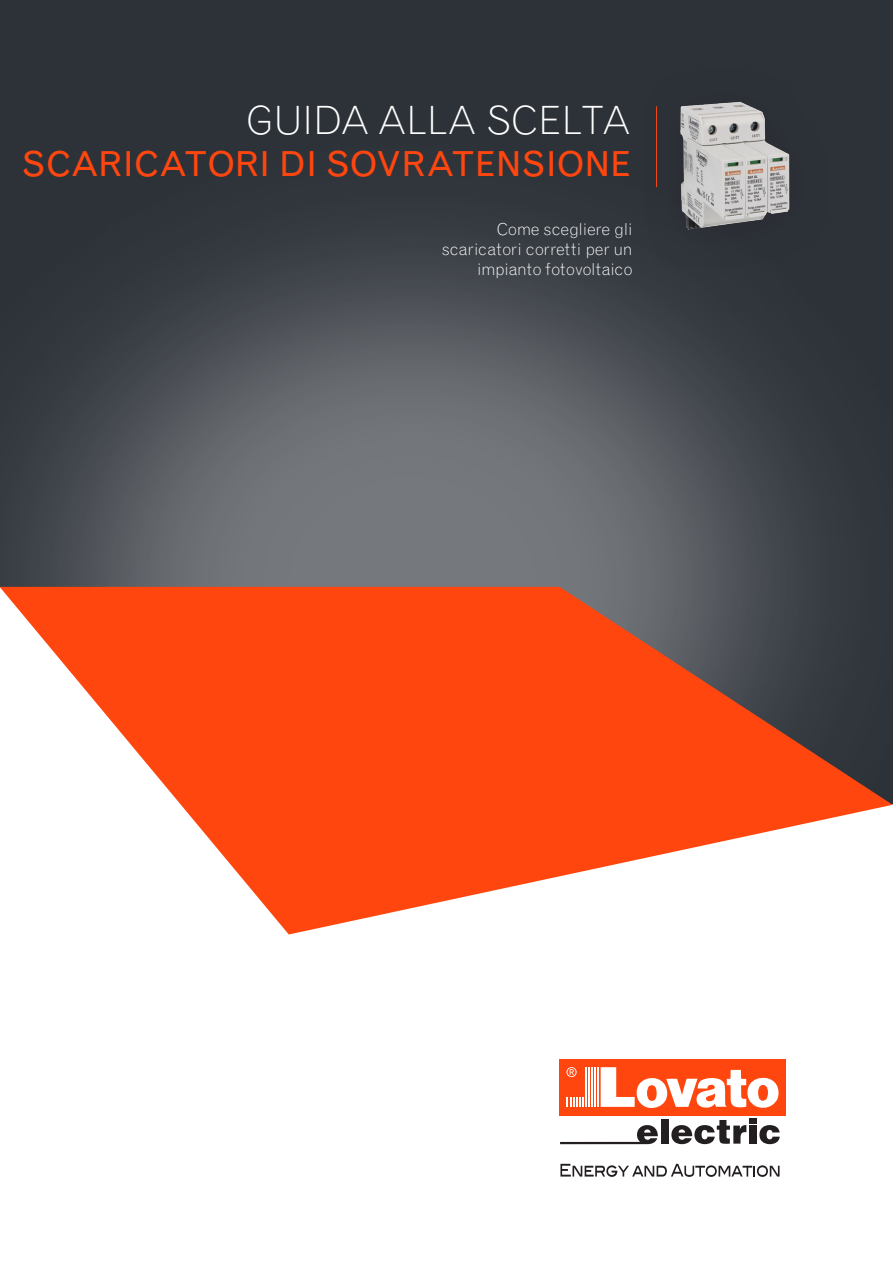
<style>
.page{position:relative;width:893px;height:1263px;background:#fff}
.page>*{position:absolute;margin:0;border:0;box-sizing:border-box;transform-origin:0 0}
.t1{font:300 39px "Grotesque MT Std";color:#fff}
.t2{font:34.5px "Grotesque MT Std";color:#ff460f}
.t3{font:300 16.5px/19.8px "Grotesque MT Std";letter-spacing:-.005em;color:#fff;text-align:right}
</style>
<div class="page">
<img style="left:0;top:0;width:893px;height:1177px">
<div style="left:559px;top:1059px;width:227px;height:56px;background:#ff460f"></div>
<svg style="left:560px;top:1125px;width:98px;height:19px"></svg>
<div style="left:661px;top:1119px;width:7px;height:24px;background:#231f20"></div>
<svg style="left:671px;top:1118px;width:109px;height:26px"></svg>
<svg style="left:567px;top:1097px;width:17px;height:10px"></svg>
<hr style="left:585px;top:1067px;width:2px;height:40px;background:#fff">
<hr style="left:588px;top:1067px;width:2px;height:40px;background:#fff">
<hr style="left:591px;top:1067px;width:2px;height:40px;background:#fff">
<hr style="left:594px;top:1067px;width:2px;height:40px;background:#fff">
<hr style="left:597px;top:1067px;width:2px;height:40px;background:#fff">
<svg style="left:566px;top:1067px;width:11px;height:10px"></svg>
<svg style="left:601px;top:1067px;width:178px;height:41px"></svg>
<svg style="left:560px;top:1164px;width:219px;height:13px"></svg>
<svg style="left:145px;top:934px;width:147px;height:4px"></svg>
<svg style="left:0;top:527px;width:893px;height:407px;fill:#ff460f"></svg>
<div style="left:639px;top:65px;width:193px;height:209px;background:#2c3138"></div>
<img style="left:680px;top:101px;width:110px;height:129px">
<hr style="left:656px;top:106px;width:1px;height:81px;background:#ff460f">
<p class="t1" style="left:246px;top:97px;width:386px">GUIDA ALLA SCELTA</p>
<p class="t2" style="left:22px;top:144px;width:611px">SCARICATORI DI SOVRATENSIONE</p>
<p class="t3" style="left:497px;top:219px;width:137px">Come scegliere gli</p>
<p class="t3" style="left:442px;top:239px;width:192px">scaricatori corretti per un impianto fotovoltaico</p>
</div>
